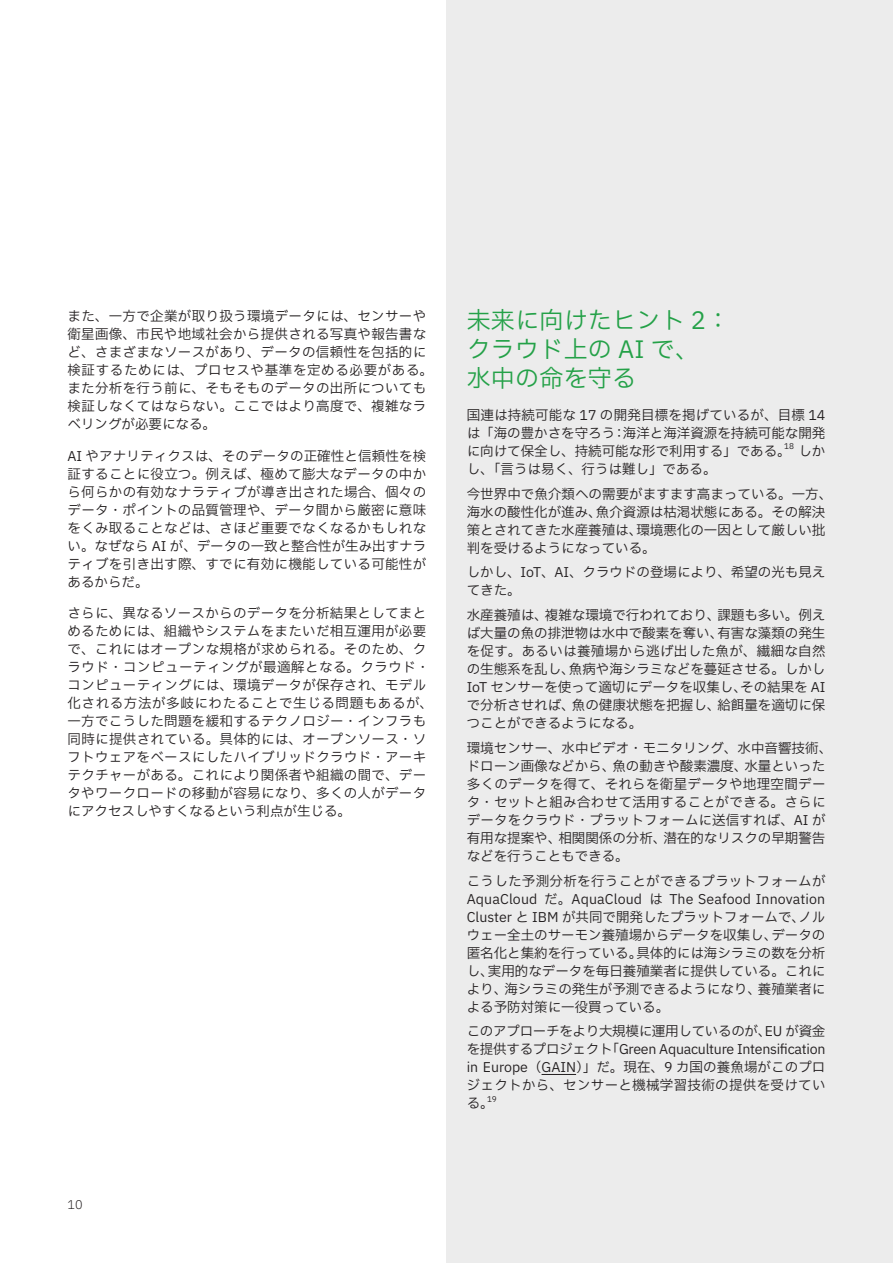
<style>
.page{position:relative;width:893px;height:1263px;background:#fff}
.page>*{position:absolute;margin:0;border:0;box-sizing:border-box;transform-origin:0 0}
.t1{font:24px/28.8px "IBM Plex Sans JP";letter-spacing:.01em;color:#24a148}
.t2{font:13.5px/18px "IBM Plex Sans JP";letter-spacing:.025em;color:#231f20;text-align:justify}
.t3{font:13.5px/18px "IBM Plex Sans JP";letter-spacing:.005em;color:#231f20}
.t4{font:13.5px/18px "IBM Plex Sans JP";color:#231f20}
.t5{font:300 12px "IBM Plex Sans JP";color:#231f20}
.t6{font:7.8px "IBM Plex Sans JP";color:#231f20}
</style>
<div class="page">
<div style="left:446px;top:0;width:447px;height:1263px;background:#ececec"></div>
<hr style="left:542px;top:1074px;width:34px;height:1px;background:#231f20">
<p class="t2" style="left:68px;top:306px;width:367px;text-align:left">また、一方で企業が取り扱う環境データには、センサーや衛星画像、市民や地域社会から提供される写真や報告書など、さまざまなソースがあり、データの信頼性を包括的に検証するためには、プロセスや基準を定める必要がある。また分析を行う前に、そもそものデータの出所についても検証しなくてはならない。ここではより高度で、複雑なラベリングが必要になる。</p>
<p class="t2" style="left:68px;top:446px;width:360px">AI やアナリティクスは、そのデータの正確性と信頼性を検証することに役立つ。例えば、極めて膨大なデータの中から何らかの有効なナラティブが導き出された場合、個々のデータ・ポイントの品質管理や、データ間から厳密に意味をくみ取ることなどは、さほど重要でなくなるかもしれない。なぜなら AI が、データの一致と整合性が生み出すナラティブを引き出す際、すでに有効に機能している可能性があるからだ。</p>
<p class="t2" style="left:68px;top:603px;width:367px;text-align:left">さらに、異なるソースからのデータを分析結果としてまとめるためには、組織やシステムをまたいだ相互運用が必要で、これにはオープンな規格が求められる。そのため、クラウド・コンピューティングが最適解となる。クラウド・コンピューティングには、環境データが保存され、モデル化される方法が多岐にわたることで生じる問題もあるが、一方でこうした問題を緩和するテクノロジー・インフラも同時に提供されている。具体的には、オープンソース・ソフトウェアをベースにしたハイブリッドクラウド・アーキテクチャーがある。これにより関係者や組織の間で、データやワークロードの移動が容易になり、多くの人がデータにアクセスしやすくなるという利点が生じる。</p>
<p class="t5" style="left:68px;top:1196px;width:17px">10</p>
<h1 class="t1" style="left:467px;top:304px;width:265px">未来に向けたヒント 2：クラウド上の AI で、<br>水中の命を守る</h1>
<p class="t2" style="left:467px;top:405px;width:360px">国連は持続可能な 17 の開発目標を掲げているが、目標 14は「海の豊かさを守ろう：海洋と海洋資源を持続可能な開発に向けて保全し、持続可能な形で利用する」である。</p>
<p class="t6" style="left:784px;top:441px;width:11px">18</p>
<p class="t2" style="left:798px;top:441px;width:28px">しか</p>
<p class="t3" style="left:467px;top:456px;width:367px;line-height:24.8px">し、「言うは易く、行うは難し」である。<br>今世界中で魚介類への需要がますます高まっている。一方、</p>
<p class="t2" style="left:467px;top:502px;width:360px">海水の酸性化が進み、魚介資源は枯渇状態にある。その解決策とされてきた水産養殖は、環境悪化の一因として厳しい批判を受けるようになっている。</p>
<p class="t4" style="left:467px;top:562px;width:360px">しかし、IoT、AI、クラウドの登場により、希望の光も見えてきた。</p>
<p class="t2" style="left:467px;top:605px;width:360px">水産養殖は、複雑な環境で行われており、課題も多い。例えば大量の魚の排泄物は水中で酸素を奪い、有害な藻類の発生を促す。あるいは養殖場から逃げ出した魚が、繊細な自然の生態系を乱し、魚病や海シラミなどを蔓延させる。しかしIoT センサーを使って適切にデータを収集し、その結果を AIで分析させれば、魚の健康状態を把握し、給餌量を適切に保つことができるようになる。</p>
<p class="t3" style="left:467px;top:738px;width:367px">環境センサー、水中ビデオ・モニタリング、水中音響技術、ドローン画像などから、魚の動きや酸素濃度、水量といった多くのデータを得て、それらを衛星データや地理空間データ・セットと組み合わせて活用することができる。さらにデータをクラウド・プラットフォームに送信すれば、AI が有用な提案や、相関関係の分析、潜在的なリスクの早期警告などを行うこともできる。</p>
<p class="t2" style="left:467px;top:871px;width:360px">こうした予測分析を行うことができるプラットフォームがAquaCloud だ。AquaCloud は The Seafood Innovation Cluster と IBM が共同で開発したプラットフォームで、ノルウェー全土のサーモン養殖場からデータを収集し、データの匿名化と集約を行っている。具体的には海シラミの数を分析し、実用的なデータを毎日養殖業者に提供している。これにより、海シラミの発生が予測できるようになり、養殖業者による予防対策に一役買っている。</p>
<p class="t2" style="left:467px;top:1021px;width:360px">このアプローチをより大規模に運用しているのが、EU が資金を提供するプロジェクト「Green Aquaculture Intensification in Europe（GAIN）」だ。現在、9 カ国の養魚場がこのプロジェクトから、センサーと機械学習技術の提供を受けている。</p>
<p class="t6" style="left:487px;top:1093px;width:11px">19</p>
</div>
